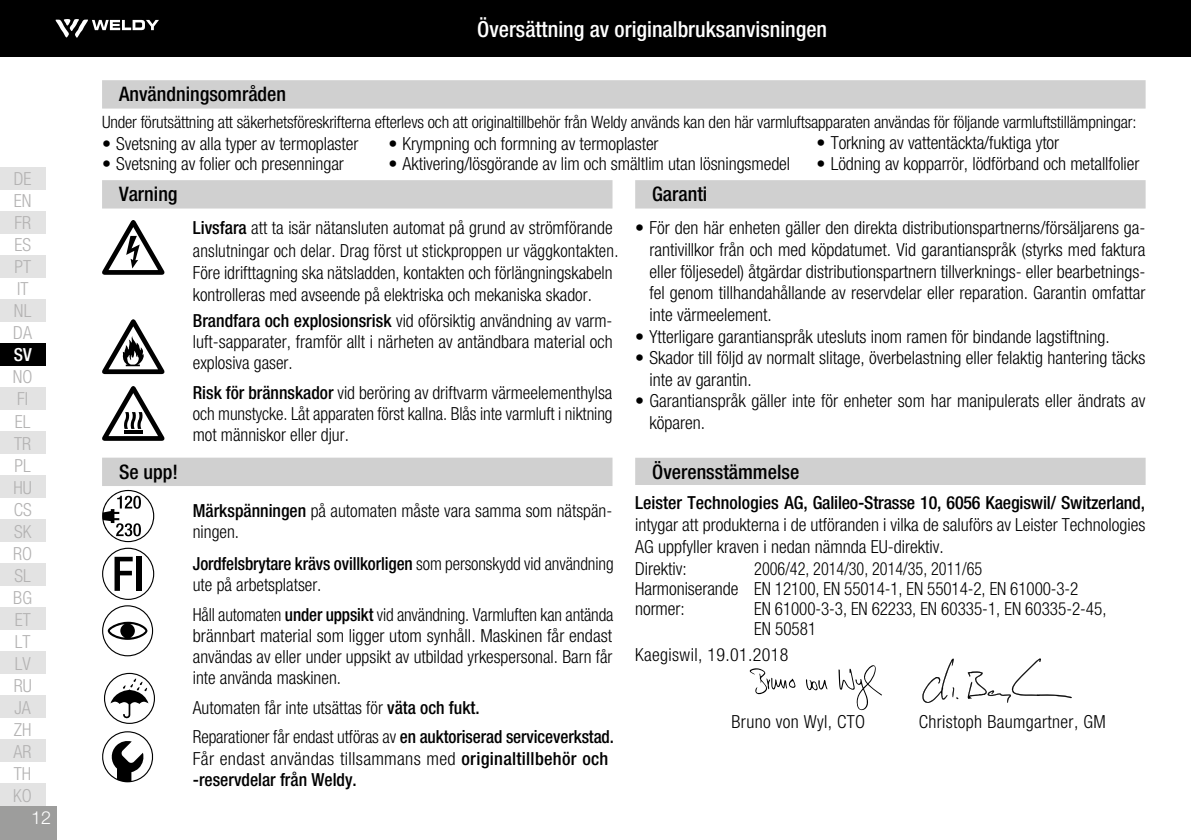
<style>
.page{position:relative;width:1191px;height:840px;background:#fff}
.page>*{position:absolute;margin:0;border:0;box-sizing:border-box;transform-origin:0 0}
.t1{font:500 condensed 22px "Helvetica Neue LTW1 G";color:#fff}
.t2{font:500 condensed 20px "Helvetica Neue LTW1 G";color:#000}
.t3{font:300 condensed 18px/21.6px "Helvetica Neue LTW1 G";color:#000}
.t4{font:300 condensed 18px/21px "Helvetica Neue LTW1 G";color:#000;scale:.95 1}
.t5{font:500 condensed 18px/21.6px "Helvetica Neue LTW1 G";color:#000}
.t6{font:300 condensed 18px/20px "Helvetica Neue LTW1 G";color:#000;scale:.9 1}
.t7{font:300 condensed 18px "Helvetica Neue LTW1 G";letter-spacing:.02em;color:#000}
.t8{font:300 condensed 18px/22px "Helvetica Neue LTW1 G";color:#b3b2b2}
.t9{font:300 18px "Helvetica Neue LTW1 G";color:#fff}
.t10{font:500 condensed 18px "Helvetica Neue LTW1 G";color:#fff}
.t11{font:300 condensed 17px "Helvetica Neue LTW1 G";letter-spacing:-.01em;color:#000}
.s1{font-weight:500}
.s2{font-weight:300}
</style>
<div class="page">
<div style="left:0;top:0;width:1191px;height:57px;background:#000"></div>
<div style="left:0;top:805px;width:57px;height:34px;background:#9d9d9c"></div>
<svg style="left:55px;top:19px;width:104px;height:19px"></svg>
<div style="left:0;top:167px;width:45px;height:22px;background:#e3e3e3"></div>
<div style="left:0;top:211px;width:45px;height:22px;background:#e3e3e3"></div>
<div style="left:0;top:255px;width:45px;height:22px;background:#e3e3e3"></div>
<div style="left:0;top:299px;width:45px;height:22px;background:#e3e3e3"></div>
<div style="left:0;top:387px;width:45px;height:22px;background:#e3e3e3"></div>
<div style="left:0;top:431px;width:45px;height:22px;background:#e3e3e3"></div>
<div style="left:0;top:475px;width:45px;height:22px;background:#e3e3e3"></div>
<div style="left:0;top:519px;width:45px;height:22px;background:#e3e3e3"></div>
<div style="left:0;top:563px;width:45px;height:22px;background:#e3e3e3"></div>
<div style="left:0;top:607px;width:45px;height:22px;background:#e3e3e3"></div>
<div style="left:0;top:651px;width:45px;height:22px;background:#e3e3e3"></div>
<div style="left:0;top:695px;width:45px;height:22px;background:#e3e3e3"></div>
<div style="left:0;top:739px;width:45px;height:22px;background:#e3e3e3"></div>
<div style="left:0;top:783px;width:45px;height:22px;background:#e3e3e3"></div>
<div style="left:0;top:343px;width:45px;height:22px;background:#000"></div>
<div style="left:102px;top:180px;width:510px;height:28px;background:#d0d0d0"></div>
<div style="left:102px;top:457px;width:510px;height:28px;background:#d0d0d0"></div>
<svg style="left:102px;top:220px;width:63px;height:54px"></svg>
<svg style="left:102px;top:319px;width:63px;height:55px"></svg>
<svg style="left:102px;top:386px;width:63px;height:54px"></svg>
<svg style="left:102px;top:489px;width:52px;height:110px"></svg>
<div style="left:136px;top:556px;width:6px;height:34px;background:#000"></div>
<svg style="left:102px;top:605px;width:51px;height:51px"></svg>
<svg style="left:104px;top:672px;width:51px;height:51px"></svg>
<div style="left:635px;top:180px;width:510px;height:28px;background:#d0d0d0"></div>
<div style="left:635px;top:457px;width:510px;height:29px;background:#d0d0d0"></div>
<div style="left:635px;top:485px;width:510px;height:255px;background:#fff"></div>
<svg style="left:102px;top:731px;width:52px;height:50px"></svg>
<svg style="left:749px;top:668px;width:46px;height:25px"></svg>
<svg style="left:838px;top:665px;width:44px;height:45px"></svg>
<svg style="left:806px;top:679px;width:21px;height:11px"></svg>
<div style="left:102px;top:80px;width:1043px;height:28px;background:#d0d0d0"></div>
<svg style="left:922px;top:658px;width:36px;height:44px"></svg>
<svg style="left:967px;top:658px;width:104px;height:44px"></svg>
<p class="t8" style="left:13px;top:168px;width:20px">DE<br>EN<br>FR<br>ES<br>PT<br>IT<br>NL<br>DA</p>
<p class="t10" style="left:14px;top:344px;width:19px">SV</p>
<p class="t8" style="left:13px;top:366px;width:21px">NO<br>FI<br>EL<br>TR<br>PL<br>HU<br>CS<br>SK<br>RO<br>SL<br>BG<br>ET<br>LT<br>LV<br>RU<br>JA<br>ZH<br>AR<br>TH<br>KO</p>
<p class="t9" style="left:31px;top:806px;width:22px">12</p>
<p class="t1" style="left:477px;top:16px;width:351px">Översättning av originalbruksanvisningen</p>
<p class="t2" style="left:119px;top:82px;width:168px">Användningsområden</p>
<p class="t11" style="left:102px;top:112px;width:1036px">Under förutsättning att säkerhetsföreskrifterna efterlevs och att originaltillbehör från Weldy används kan den här varmluftsapparaten användas för följande varmluftstillämpningar:</p>
<p class="t3" style="left:102px;top:133px;width:258px">• Svetsning av alla typer av termoplaster</p>
<p class="t3" style="left:388px;top:133px;width:272px">• Krympning och formning av termoplaster</p>
<p class="t3" style="left:816px;top:132px;width:244px">• Torkning av vattentäckta/fuktiga ytor</p>
<p class="t3" style="left:102px;top:152px;width:243px">• Svetsning av folier och presenningar</p>
<p class="t3" style="left:388px;top:152px;width:403px">• Aktivering/lösgörande av lim och smältlim utan lösningsmedel</p>
<p class="t3" style="left:816px;top:153px;width:324px">• Lödning av kopparrör, lödförband och metallfolier</p>
<p class="t2" style="left:119px;top:182px;width:60px">Varning</p>
<p class="t2" style="left:119px;top:459px;width:60px">Se upp!</p>
<p class="t3" style="left:193px;top:217px;width:427px"><span class="s1">Livsfara</span> att ta isär nätansluten automat på grund av strömförande anslutningar och delar. Drag först ut stickproppen ur väggkontakten.<br>Före idrifttagning ska nätsladden, kontakten och förlängningskabeln kontrolleras med avseende på elektriska och mekaniska skador.</p>
<p class="t3" style="left:193px;top:310px;width:421px;line-height:21px;text-align:justify"><span class="s1">Brandfara och explosionsrisk</span> vid oförsiktig användning av varm&shy;luft-sapparater, framför allt i närheten av antändbara material och explosiva gaser.</p>
<p class="t3" style="left:193px;top:382px;width:421px;line-height:21px;text-align:justify"><span class="s1">Risk för brännskador</span> vid beröring av driftvarm värmeelementhylsa och munstycke. Låt apparaten först kallna. Blås inte varmluft i niktning mot människor eller djur.</p>
<p class="t3" style="left:193px;top:500px;width:421px;line-height:21px"><span class="s1">Märkspänningen</span> på automaten måste vara samma som nätspän&shy;ningen.</p>
<p class="t4" style="left:193px;top:553px;width:444px"><span class="s1">Jordfelsbrytare krävs ovillkorligen</span> som personskydd vid användning ute på arbetsplatser.</p>
<p class="t4" style="left:193px;top:604px;width:444px;text-align:justify">Håll automaten <span class="s1">under uppsikt</span> vid användning. Varmluften kan antända brännbart material som ligger utom synhåll. Maskinen får endast användas av eller under uppsikt av utbildad yrkespersonal. Barn får inte använda maskinen.</p>
<p class="t3" style="left:193px;top:692px;width:423px;line-height:29.6px">Automaten får inte utsättas för <span class="s1">väta och fukt.<br></span>Reparationer får endast utföras av <span class="s1">en auktoriserad serviceverkstad.</span></p>
<p class="t5" style="left:193px;top:747px;width:417px"><span class="s2">Får endast användas tillsammans med</span> originaltillbehör och -reservdelar från Weldy.</p>
<p class="t2" style="left:652px;top:182px;width:57px">Garanti</p>
<p class="t3" style="left:649px;top:217px;width:498px;text-align:justify;text-indent:-14px">• För den här enheten gäller den direkta distributionspartnerns/försäljarens ga&shy;rantivillkor från och med köpdatumet. Vid garantianspråk (styrks med faktura eller följesedel) åtgärdar distributionspartnern tillverknings- eller bearbetnings&shy;fel genom tillhandahållande av reservdelar eller reparation. Garantin omfattar inte värmeelement.</p>
<p class="t3" style="left:635px;top:325px;width:476px">• Ytterligare garantianspråk utesluts inom ramen för bindande lagstiftning.</p>
<p class="t3" style="left:649px;top:347px;width:498px;text-indent:-14px">• Skador till följd av normalt slitage, överbelastning eller felaktig hantering täcks inte av garantin.</p>
<p class="t3" style="left:649px;top:390px;width:498px;text-indent:-14px">• Garantianspråk gäller inte för enheter som har manipulerats eller ändrats av köparen.</p>
<p class="t2" style="left:652px;top:459px;width:149px">Överensstämmelse</p>
<p class="t5" style="left:635px;top:491px;width:511px">Leister Technologies AG, Galileo-Strasse 10, 6056 Kaegiswil/ Switzerland,</p>
<p class="t3" style="left:635px;top:513px;width:512px">intygar att produkterna i de utföranden i vilka de saluförs av Leister Technologies<br>AG uppfyller kraven i nedan nämnda EU-direktiv.<br>Direktiv:</p>
<p class="t6" style="left:635px;top:558px;width:494px;text-indent:119px">2006/42, 2014/30, 2014/35, 2011/65<br>Harmoniserande EN 12100, EN 55014-1, EN 55014-2, EN 61000-3-2 normer:</p>
<p class="t4" style="left:754px;top:598px;width:372px;line-height:20px">EN 61000-3-3, EN 62233, EN 60335-1, EN 60335-2-45,<br>EN 50581</p>
<p class="t7" style="left:635px;top:644px;width:155px">Kaegiswil, 19.01.2018</p>
<p class="t7" style="left:731px;top:710px;width:135px">Bruno von Wyl, CTO</p>
<p class="t7" style="left:918px;top:710px;width:188px">Christoph Baumgartner, GM</p>
</div>
